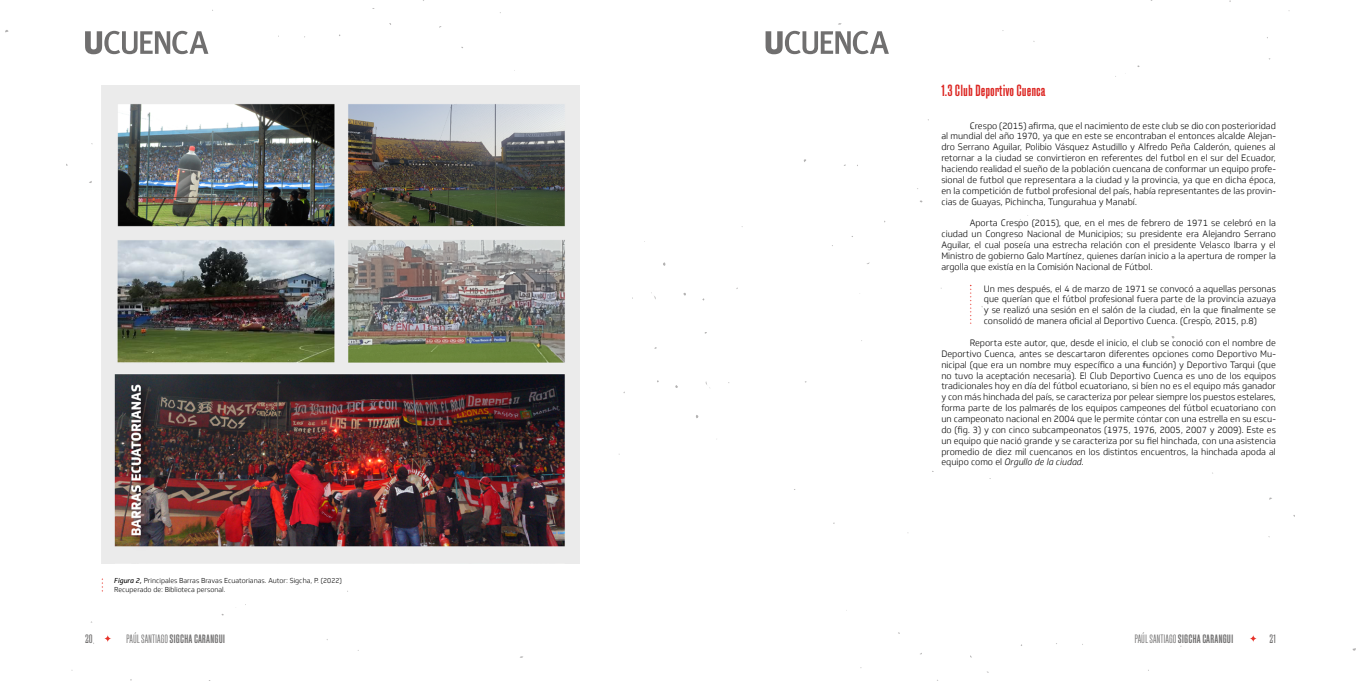
<style>
.page{position:relative;width:1361px;height:681px;background:#fff}
.page>*{position:absolute;margin:0;border:0;box-sizing:border-box;transform-origin:0 0}
.t1{font:500 condensed 16px "Fixture";color:#dc2521}
.t2{font:500 condensed 12px "Fixture";color:#706f6f}
.t3{font:condensed 12px "Fixture";color:#706f6f}
.t4{font:300 9px/10.9px "Soleto";color:#000;text-align:justify}
.t5{font:300 7px/9px "Soleto";color:#000}
.s1{font-weight:400;font-style:italic}
.s2{font-style:italic}
.s3{font-weight:300}
</style>
<div class="page">
<svg style="left:104px;top:634px;width:8px;height:8px"></svg>
<svg style="left:1142px;top:363px;width:6px;height:4px"></svg>
<svg style="left:85px;top:31px;width:123px;height:23px"></svg>
<svg style="left:765px;top:31px;width:124px;height:23px"></svg>
<svg style="left:1249px;top:634px;width:8px;height:8px"></svg>
<img style="left:101px;top:85px;width:478px;height:478px">
<svg style="left:101px;top:578px;width:2px;height:13px"></svg>
<svg style="left:970px;top:284px;width:2px;height:40px"></svg>
<h1 class="t1" style="left:941px;top:81px;width:106px">1.3 Club Deportivo Cuenca</h1>
<p class="t5" style="left:114px;top:576px;width:229px"><span class="s1">Figura 2,</span> Principales Barras Bravas Ecuatorianas. Autor: Sigcha, P. (2022)<br>Recuperado de: Biblioteca personal.</p>
<p class="t4" style="left:941px;top:120px;width:336px;text-indent:28px">Crespo (2015) afirma, que el nacimiento de este club se dio con posterioridad al mundial del año 1970, ya que en este se encontraban el entonces alcalde Alejan&shy;dro Serrano Aguilar, Polibio Vásquez Astudillo y Alfredo Peña Calderón, quienes al retornar a la ciudad se convirtieron en referentes del futbol en el sur del Ecuador, haciendo realidad el sueño de la población cuencana de conformar un equipo profe&shy;sional de futbol que representara a la ciudad y la provincia, ya que en dicha época, en la competición de futbol profesional del país, había representantes de las provin&shy;cias de Guayas, Pichincha, Tungurahua y Manabí.</p>
<p class="t4" style="left:941px;top:218px;width:336px;text-indent:28px">Aporta Crespo (2015), que, en el mes de febrero de 1971 se celebró en la ciudad un Congreso Nacional de Municipios; su presidente era Alejandro Serrano Aguilar, el cual poseía una estrecha relación con el presidente Velasco Ibarra y el Ministro de gobierno Galo Martínez, quienes darían inicio a la apertura de romper la argolla que existía en la Comisión Nacional de Fútbol.</p>
<p class="t4" style="left:984px;top:283px;width:293px">Un mes después, el 4 de marzo de 1971 se convocó a aquellas personas que querían que el fútbol profesional fuera parte de la provincia azuaya y se realizó una sesión en el salón de la ciudad, en la que finalmente se consolidó de manera oficial al Deportivo Cuenca. (Crespo, 2015, p.8)</p>
<p class="t4" style="left:941px;top:337px;width:336px;text-indent:28px">Reporta este autor, que, desde el inicio, el club se conoció con el nombre de Deportivo Cuenca, antes se descartaron diferentes opciones como Deportivo Mu&shy;nicipal (que era un nombre muy específico a una función) y Deportivo Tarqui (que no tuvo la aceptación necesaria). El Club Deportivo Cuenca es uno de los equipos tradicionales hoy en día del fútbol ecuatoriano, si bien no es el equipo más ganador y con más hinchada del país, se caracteriza por pelear siempre los puestos estelares, forma parte de los palmarés de los equipos campeones del fútbol ecuatoriano con un campeonato nacional en 2004 que le permite contar con una estrella en su escu&shy;do (fig. 3) y con cinco subcampeonatos (1975, 1976, 2005, 2007 y 2009). Este es un equipo que nació grande y se caracteriza por su fiel hinchada, con una asistencia promedio de diez mil cuencanos en los distintos encuentros, la hinchada apoda al equipo como el <span class="s2">Orgullo de la ciudad.</span></p>
<h2 class="t3" style="left:85px;top:631px;width:9px">20</h2>
<h2 class="t2" style="left:126px;top:631px;width:101px"><span class="s3">PAÚL SANTIAGO</span> SIGCHA CARANGUI</h2>
<h2 class="t2" style="left:1134px;top:631px;width:101px"><span class="s3">PAÚL SANTIAGO</span> SIGCHA CARANGUI</h2>
<h2 class="t3" style="left:1269px;top:631px;width:8px">21</h2>
</div>
